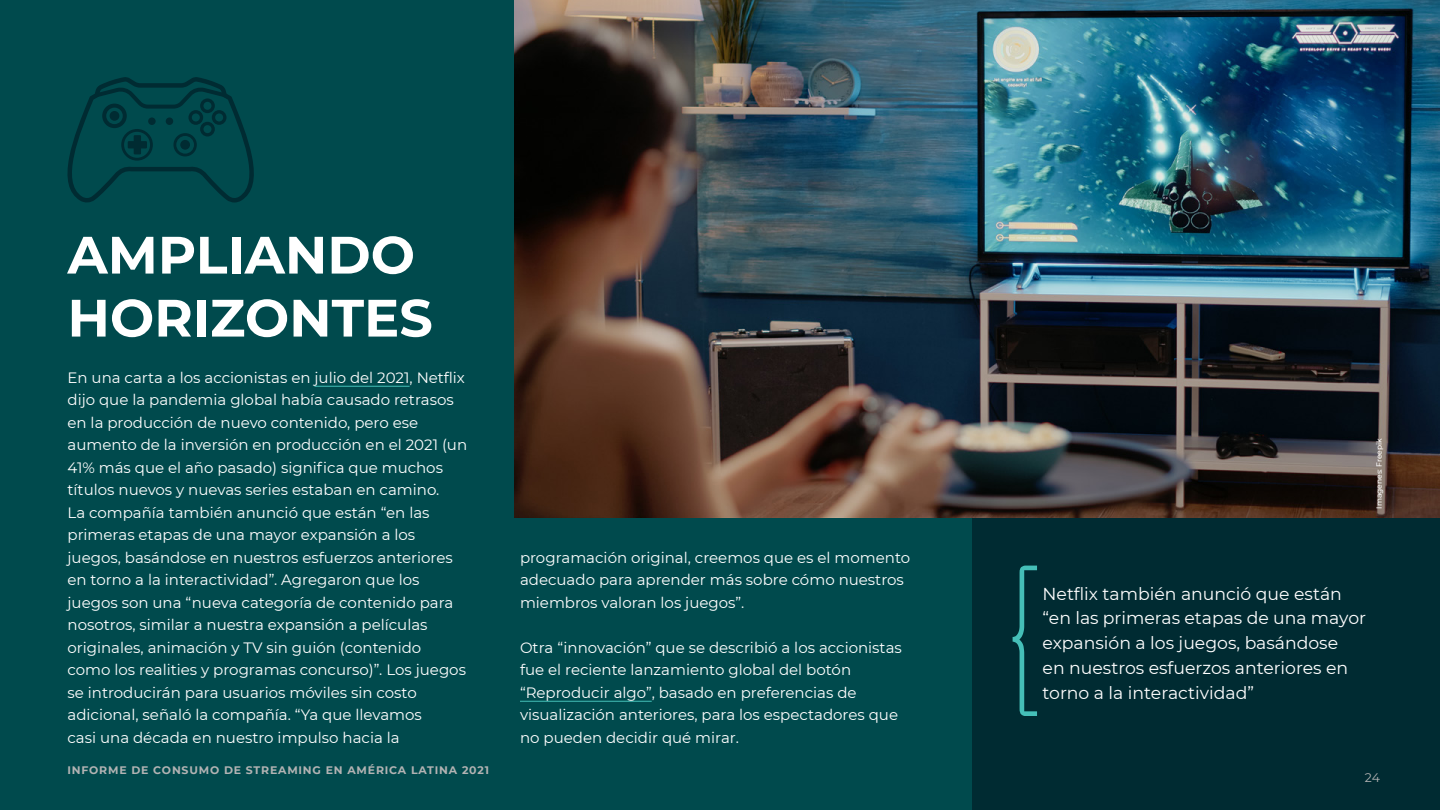
<style>
.page{position:relative;width:1440px;height:810px;background:#004a4d}
.page>*{position:absolute;margin:0;border:0;box-sizing:border-box;transform-origin:0 0}
.t1{font:700 52.5px/63px "Montserrat";color:#fff}
.t2{font:17.25px/24.8px "Montserrat";color:#fff}
.t3{font:15px/22.5px "Montserrat";color:#fff}
.t4{font:12.45px "Montserrat";color:#b3b3b3}
.t5{font:700 10.95px "Montserrat";letter-spacing:.075em;color:#b3b3b3}
.t6{font:500 7.5px "Montserrat";color:#fff}
</style>
<div class="page">
<hr style="left:314px;top:386px;width:96px;height:1px;background:#44bfb8">
<hr style="left:520px;top:701px;width:132px;height:1px;background:#44bfb8">
<div style="left:973px;top:518px;width:467px;height:292px;background:#002b32"></div>
<svg style="left:1013px;top:566px;width:24px;height:150px"></svg>
<svg style="left:67px;top:77px;width:187px;height:126px"></svg>
<img style="left:514px;top:0;width:926px;height:518px">
<h1 class="t1" style="left:68px;top:221px;width:367px">AMPLIANDO<br>HORIZONTES</h1>
<p class="t3" style="left:68px;top:365px;width:401px">En una carta a los accionistas en julio del 2021, Netflix dijo que la pandemia global había causado retrasos en la producción de nuevo contenido, pero ese aumento de la inversión en producción en el 2021 (un 41% más que el año pasado) significa que muchos títulos nuevos y nuevas series estaban en camino.<br>La compañía también anunció que están “en las primeras etapas de una mayor expansión a los juegos, basándose en nuestros esfuerzos anteriores en torno a la interactividad”. Agregaron que los juegos son una “nueva categoría de contenido para nosotros, similar a nuestra expansión a películas originales, animación y TV sin guión (contenido como los realities y programas concurso)”. Los juegos se introducirán para usuarios móviles sin costo adicional, señaló la compañía. “Ya que llevamos<br>casi una década en nuestro impulso hacia la</p>
<p class="t5" style="left:68px;top:762px;width:423px">INFORME DE CONSUMO DE STREAMI NG EN AMÉRICA LATI NA 2021</p>
<p class="t3" style="left:520px;top:545px;width:392px">programación original, creemos que es el momento adecuado para aprender más sobre cómo nuestros miembros valoran los juegos”.</p>
<p class="t3" style="left:520px;top:635px;width:383px">Otra “innovación” que se describió a los accionistas fue el reciente lanzamiento global del botón “Reproducir algo”, basado en preferencias de visualización anteriores, para los espectadores que no pueden decidir qué mirar.</p>
<p class="t6" style="left:1374px;top:509px;width:72px;rotate:-90deg">Imagenes: Freepik</p>
<p class="t2" style="left:1043px;top:581px;width:325px">Netflix también anunció que están “en las primeras etapas de una mayor expansión a los juegos, basándose<br>en nuestros esfuerzos anteriores en torno a la interactividad”</p>
<p class="t4" style="left:1365px;top:769px;width:17px">24</p>
</div>
